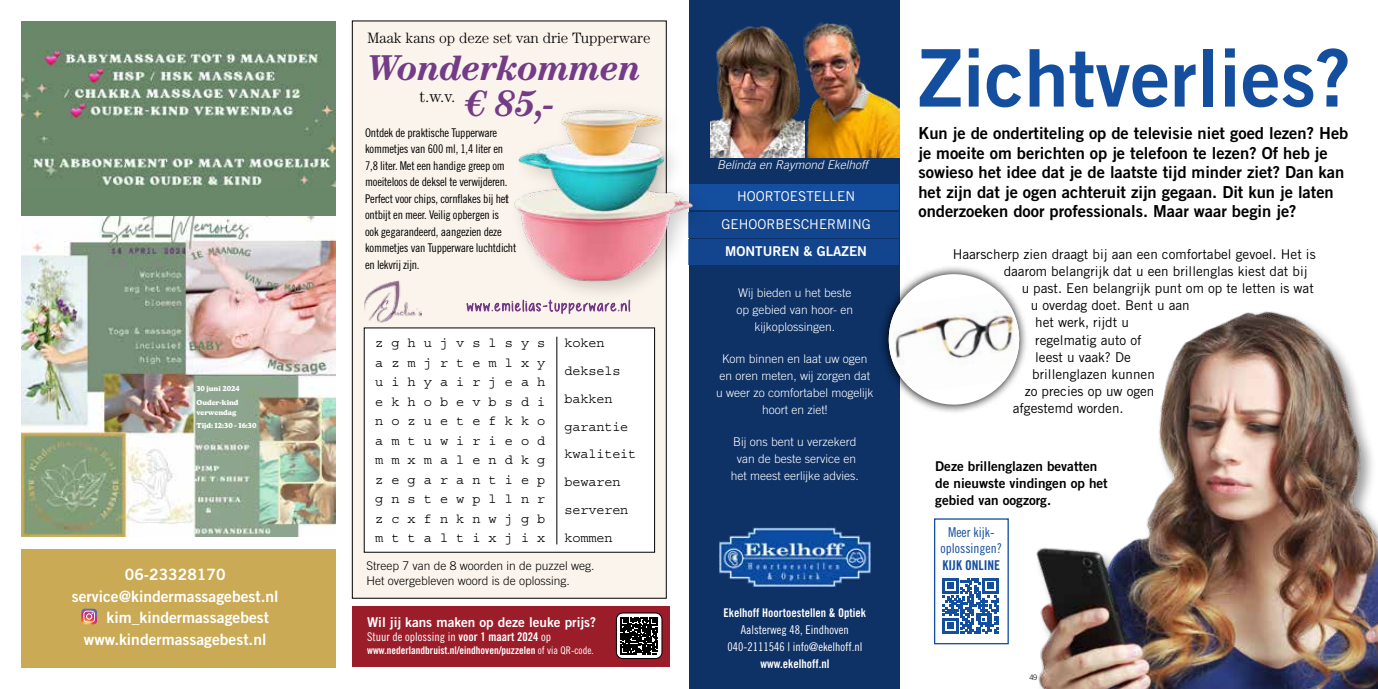
<style>
.page{position:relative;width:1378px;height:689px;background:#fff}
.page>*{position:absolute;margin:0;border:0;box-sizing:border-box;transform-origin:0 0}
.t1{font:79.5px "Trade Gothic LT Std Bd 2";color:#144e9e}
.t2{font:italic 700 37.05px "Century Std";color:#743c87}
.t3{font:italic 700 36px "Century Std";letter-spacing:-.025em;color:#743c87}
.t4{font:16.5px/19.5px "Trade Gothic LT Std Bd 2";color:#000}
.t5{font:300 16.5px "Century Std";color:#000}
.t6{font:15.6px "Trade Gothic LT Std Bd 2";color:#fff}
.t7{font:300 15px "Century Std";color:#000}
.t8{font:15px "Alittlesunshine";letter-spacing:.12em;color:#743c87}
.t9{font:13.5px "Trade Gothic LT Std";color:#000}
.t10{font:13.5px/19.5px "Courier Std";letter-spacing:-.01em;color:#000}
.t11{font:13.5px/17px "Trade Gothic LT Std Bd 2";color:#000}
.t12{font:13.5px "Trade Gothic LT Std Bd 2";color:#fff}
.t13{font:13.5px/28.2px "Trade Gothic LT Std";color:#fff;text-align:center}
.t14{font:13.5px/16.5px "Trade Gothic LT Std Cn 18";color:#144e9e;text-align:center}
.t15{font:13.5px "Trade Gothic LT Std Bd Cn 20";color:#144e9e}
.t16{font:12px/16.5px "Trade Gothic LT Std Cn 18";letter-spacing:-.02em;color:#000}
.t17{font:300 12px/17px "Trade Gothic LT Std";color:#fff;text-align:center}
.t18{font:12px/17px "Trade Gothic LT Std Cn 18";color:#fff;text-align:center}
.t19{font:300 12px/15px "Trade Gothic LT Std";color:#000}
.t20{font:12px "Trade Gothic LT Std Bd Cn 20";color:#fff}
.t21{font:italic 300 12px "Trade Gothic LT Std";color:#fff}
.t22{font:10.5px "Trade Gothic LT Std Bd Cn 20";color:#fff}
.t23{font:300 7.5px "Trade Gothic LT Std";color:#000}
.t24{font:700 7.05px/13.5px "New Kansas";color:#fff}
.s1{font-family:"Trade Gothic LT Std Bd Cn 20"}
.s2{font-family:"Trade Gothic LT Std Cn 18"}
</style>
<div class="page">
<div style="left:21px;top:549px;width:315px;height:119px;background:#caaa55"></div>
<svg style="left:81px;top:609px;width:16px;height:15px"></svg>
<div style="left:21px;top:22px;width:315px;height:19px;background:#698869"></div>
<img style="left:21px;top:216px;width:315px;height:321px">
<img style="left:21px;top:41px;width:315px;height:146px">
<div style="left:21px;top:187px;width:315px;height:29px;background:#698869"></div>
<img style="left:998px;top:311px;width:380px;height:378px">
<div style="left:689px;top:0;width:210px;height:689px;background:#0e3166"></div>
<img style="left:719px;top:527px;width:151px;height:60px">
<div style="left:689px;top:185px;width:209px;height:25px;background:#144e9e"></div>
<div style="left:689px;top:212px;width:209px;height:25px;background:#12458d"></div>
<div style="left:689px;top:240px;width:209px;height:25px;background:#12458d"></div>
<svg style="left:882px;top:265px;width:147px;height:149px"></svg>
<svg style="left:887px;top:272px;width:134px;height:134px"></svg>
<img style="left:888px;top:292px;width:132px;height:100px">
<svg style="left:943px;top:578px;width:55px;height:55px"></svg>
<div style="left:934px;top:518px;width:75px;height:126px;border:1px solid #144e9e"></div>
<img style="left:714px;top:22px;width:185px;height:135px">
<div style="left:352px;top:21px;width:314px;height:577px;background:#fbf4ec"></div>
<div style="left:364px;top:328px;width:290px;height:224px;background:#fff"></div>
<hr style="left:556px;top:337px;width:1px;height:207px;background:#000">
<div style="left:507px;top:100px;width:207px;height:203px;background:#000;opacity:.2"></div>
<img style="left:507px;top:98px;width:196px;height:197px">
<img style="left:365px;top:281px;width:56px;height:41px">
<div style="left:352px;top:606px;width:318px;height:61px;background:#9b1d29"></div>
<svg style="left:616px;top:613px;width:46px;height:45px"></svg>
<svg style="left:621px;top:617px;width:36px;height:37px"></svg>
<div style="left:616px;top:613px;width:46px;height:46px;border:1px solid #000;border-radius:6px"></div>
<p class="t24" style="left:196px;top:382px;width:45px">30 juni 2024<br>Ouder-kind</p>
<p class="t24" style="left:196px;top:406px;width:62px">verwendag<br>Tijd: 12:30 - 16:30</p>
<h3 class="t6" style="left:125px;top:565px;width:102px">06-23328170</h3>
<h3 class="t6" style="left:72px;top:587px;width:208px">service@kindermassagebest.nl</h3>
<h3 class="t6" style="left:107px;top:608px;width:164px">kim_kindermassagebest</h3>
<h3 class="t6" style="left:84px;top:629px;width:184px">www.kindermassagebest.nl</h3>
<p class="t7" style="left:367px;top:30px;width:284px">Maak kans op deze set van drie Tupperware</p>
<h3 class="t3" style="left:367px;top:47px;width:275px">Wonderkommen</h3>
<h2 class="t2" style="left:465px;top:82px;width:92px">€ 85,-</h2>
<h3 class="t5" style="left:419px;top:87px;width:38px">t.w.v.</h3>
<p class="t16" style="left:365px;top:124px;width:153px">Ontdek de praktische Tupperware kommetjes van 600 ml, 1,4 liter en 7,8 liter. Met een handige greep om moeiteloos de deksel te verwijderen.<br>Perfect voor chips, cornflakes bij het ontbijt en meer. Veilig opbergen is<br>ook gegarandeerd, aangezien deze kommetjes van Tupperware luchtdicht en lekvrij zijn.</p>
<p class="t8" style="left:467px;top:298px;width:164px">www.emielias-tupperware.nl</p>
<p class="t10" style="left:375px;top:333px;width:172px;text-align:justify">z g h u j v s l s y s a z m j r t e m l x y u i h y a i r j e a h e k h o b e v b s d i n o z u e t e f k k o a m t u w i r i e o d m m x m a l e n d k g z e g a r a n t i e p g n s t e w p l l n r z c x f n k n w j g b m t t a l t i x j i x</p>
<p class="t19" style="left:366px;top:558px;width:230px">Streep 7 van de 8 woorden in de puzzel weg.<br>Het overgebleven woord is de oplossing.</p>
<p class="t10" style="left:564px;top:329px;width:73px;line-height:27.8px">koken deksels bakken garantie kwaliteit bewaren serveren kommen</p>
<p class="t12" style="left:367px;top:614px;width:230px">Wil jij kans maken op deze leuke prijs?</p>
<p class="t18" style="left:367px;top:628px;width:185px">Stuur de oplossing in <span class="s1">voor 1 maart 2024</span> op</p>
<p class="t22" style="left:367px;top:644px;width:228px">www.nederlandbruist.nl/eindhoven/puzzelen <span class="s2">of via QR-code.</span></p>
<p class="t21" style="left:717px;top:158px;width:152px">Belinda en Raymond Ekelhoff</p>
<p class="t13" style="left:721px;top:182px;width:151px">HOORTOESTELLEN<br>GEHOORBESCHERMING</p>
<p class="t12" style="left:725px;top:242px;width:143px">MONTUREN &amp; GLAZEN</p>
<p class="t17" style="left:736px;top:284px;width:118px">Wij bieden u het beste op gebied van hoor- en kijkoplossingen.</p>
<p class="t17" style="left:716px;top:350px;width:159px">Kom binnen en laat uw ogen en oren meten, wij zorgen dat u weer zo comfortabel mogelijk hoort en ziet!</p>
<p class="t17" style="left:731px;top:433px;width:129px">Bij ons bent u verzekerd van de beste service en het meest eerlijke advies.</p>
<p class="t20" style="left:723px;top:605px;width:144px">Ekelhoff Hoortoestellen &amp; Optiek</p>
<p class="t18" style="left:727px;top:621px;width:136px">Aalsterweg 48, Eindhoven<br>040-2111546 | info@ekelhoff.nl</p>
<p class="t20" style="left:760px;top:656px;width:70px">www.ekelhoff.nl</p>
<h1 class="t1" style="left:918px;top:29px;width:434px">Zichtverlies?</h1>
<p class="t4" style="left:918px;top:123px;width:431px">Kun je de ondertiteling op de televisie niet goed lezen? Heb je moeite om berichten op je telefoon te lezen? Of heb je sowieso het idee dat je de laatste tijd minder ziet? Dan kan het zijn dat je ogen achteruit zijn gegaan. Dit kun je laten onderzoeken door professionals. Maar waar begin je?</p>
<p class="t9" style="left:952px;top:246px;width:364px">Haarscherp zien draagt bij aan een comfortabel gevoel. Het is</p>
<p class="t9" style="left:1003px;top:263px;width:305px">daarom belangrijk dat u een brillenglas kiest dat bij</p>
<p class="t9" style="left:1021px;top:280px;width:294px">u past. Een belangrijk punt om op te letten is wat</p>
<p class="t9" style="left:1030px;top:297px;width:160px">u overdag doet. Bent u aan</p>
<p class="t9" style="left:1035px;top:314px;width:95px">het werk, rijdt u</p>
<p class="t9" style="left:1035px;top:331px;width:108px">regelmatig auto of</p>
<p class="t9" style="left:1035px;top:348px;width:97px">leest u vaak? De</p>
<p class="t9" style="left:1032px;top:365px;width:124px">brillenglazen kunnen</p>
<p class="t9" style="left:1024px;top:382px;width:131px">zo precies op uw ogen</p>
<p class="t9" style="left:1012px;top:400px;width:112px">afgestemd worden.</p>
<p class="t11" style="left:935px;top:457px;width:174px">Deze brillenglazen bevatten de nieuwste vindingen op het gebied van oogzorg.</p>
<p class="t14" style="left:940px;top:523px;width:63px">Meer kijk&shy;oplossingen?</p>
<p class="t15" style="left:942px;top:556px;width:59px">KIJK ONLINE</p>
<p class="t23" style="left:1029px;top:672px;width:9px">49</p>
</div>
